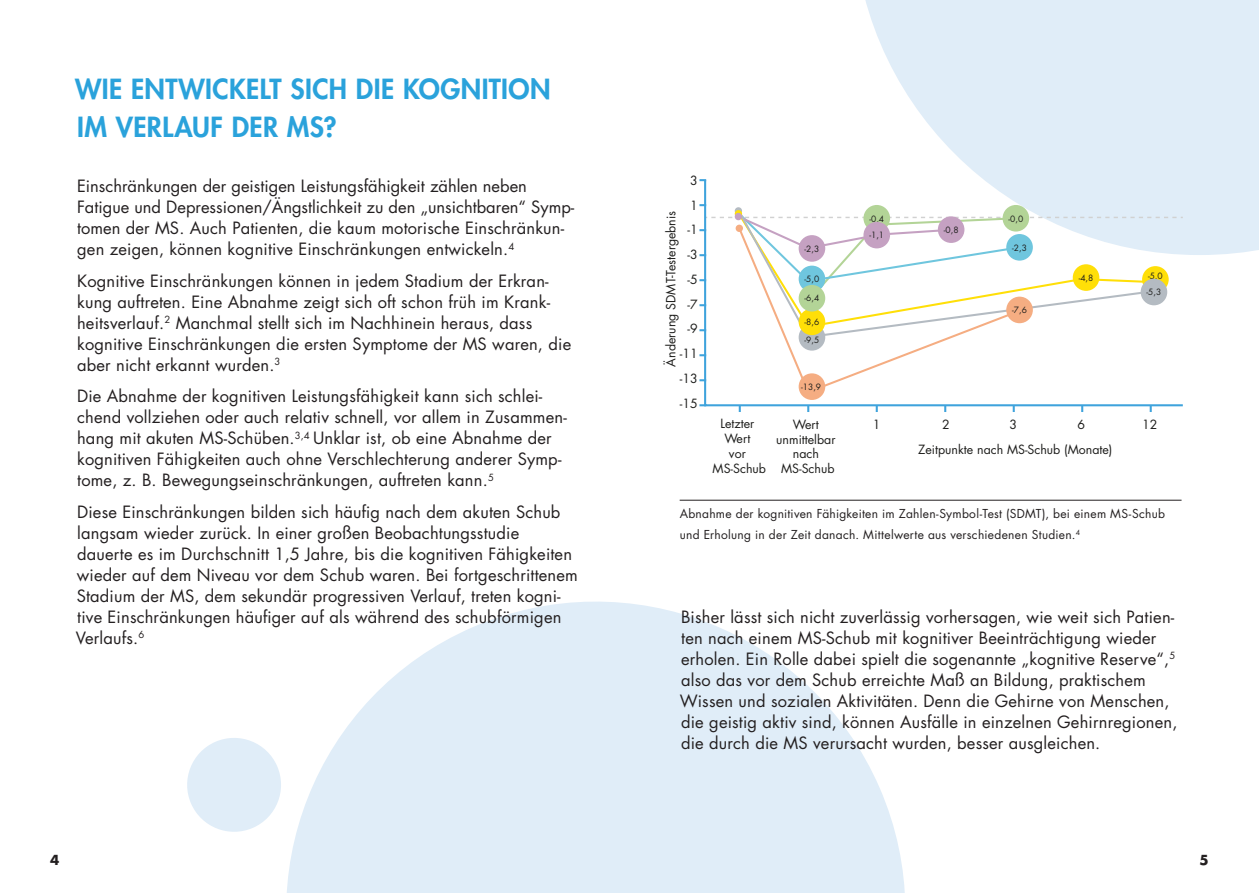
<style>
.page{position:relative;width:1259px;height:893px;background:#fff}
.page>*{position:absolute;margin:0;border:0;box-sizing:border-box;transform-origin:0 0}
.t1{font:800 27px/37.8px "Futura Std";letter-spacing:.015em;color:#2aa2db}
.t2{font:16.5px/21px "Futura Std";letter-spacing:.01em;color:#231f20}
.t3{font:700 13.5px "Futura Std";color:#231f20}
.t4{font:12.3px/24.8px "Futura Std";color:#1d1d1b;text-align:center}
.t5{font:12px/21px "Futura Std";letter-spacing:.025em;color:#231f20}
.t6{font:8.4px "Futura Std";color:#1d1d1b}
</style>
<div class="page">
<svg style="left:287px;top:601px;width:618px;height:292px;fill:#e0edf8"></svg>
<svg style="left:187px;top:738px;width:94px;height:94px"></svg>
<svg style="left:865px;top:0;width:394px;height:255px;background:#e3eef8"></svg>
<svg style="left:703px;top:178px;width:481px;height:229px"></svg>
<svg style="left:699px;top:179px;width:7px;height:2px"></svg>
<svg style="left:699px;top:204px;width:483px;height:92px"></svg>
<svg style="left:699px;top:304px;width:7px;height:2px"></svg>
<svg style="left:699px;top:329px;width:7px;height:2px"></svg>
<svg style="left:699px;top:354px;width:7px;height:2px"></svg>
<svg style="left:699px;top:379px;width:7px;height:2px"></svg>
<svg style="left:699px;top:404px;width:7px;height:2px"></svg>
<svg style="left:739px;top:405px;width:2px;height:7px"></svg>
<svg style="left:807px;top:405px;width:2px;height:7px"></svg>
<svg style="left:875px;top:405px;width:3px;height:7px"></svg>
<svg style="left:944px;top:405px;width:2px;height:7px"></svg>
<svg style="left:1012px;top:405px;width:2px;height:7px"></svg>
<svg style="left:1149px;top:405px;width:2px;height:7px"></svg>
<svg style="left:1081px;top:405px;width:2px;height:7px"></svg>
<div style="left:798px;top:373px;width:27px;height:27px;background:#f5ad82;border-radius:50%"></div>
<div style="left:1006px;top:297px;width:27px;height:26px;background:#f5ad82;border-radius:50%"></div>
<div style="left:1002px;top:205px;width:27px;height:27px;background:#b3d497;border-radius:50%"></div>
<div style="left:1142px;top:266px;width:26px;height:27px;background:#ffdf08;border-radius:50%"></div>
<div style="left:1072px;top:264px;width:27px;height:27px;background:#ffdf08;border-radius:50%"></div>
<div style="left:798px;top:324px;width:27px;height:27px;background:#b4bbc2;border-radius:50%"></div>
<div style="left:1140px;top:279px;width:27px;height:26px;background:#b4bbc2;border-radius:50%"></div>
<div style="left:798px;top:309px;width:27px;height:26px;background:#ffdf08;border-radius:50%"></div>
<div style="left:735px;top:225px;width:8px;height:7px;background:#f5ad82;border-radius:50%"></div>
<div style="left:734px;top:213px;width:8px;height:7px;background:#c5a1c2;border-radius:50%"></div>
<div style="left:798px;top:285px;width:27px;height:27px;background:#b3d497;border-radius:50%"></div>
<hr style="left:679px;top:500px;width:502px;height:1px;background:#231f20">
<h1 class="t1" style="left:75px;top:70px;width:477px">WIE ENTWICKELT SICH DIE KOGNITION<br>IM VERLAUF DER MS?</h1>
<p class="t2" style="left:77px;top:176px;width:499px">Einschränkungen der geistigen Leistungsfähigkeit zählen neben Fatigue und Depressionen/Ängstlichkeit zu den „unsichtbaren“ Symp&shy;tomen der MS. Auch Patienten, die kaum motorische Einschränkun&shy;gen zeigen, können kognitive Einschränkungen entwickeln.<sup>4</sup></p>
<p class="t2" style="left:77px;top:270px;width:495px">Kognitive Einschränkungen können in jedem Stadium der Erkran&shy;kung auftreten. Eine Abnahme zeigt sich oft schon früh im Krank&shy;heitsverlauf.<sup>2</sup> Manchmal stellt sich im Nachhinein heraus, dass kognitive Einschränkungen die ersten Symptome der MS waren, die aber nicht erkannt wurden.<sup>3</sup></p>
<p class="t2" style="left:77px;top:386px;width:491px">Die Abnahme der kognitiven Leistungsfähigkeit kann sich schlei&shy;chend vollziehen oder auch relativ schnell, vor allem in Zusammen&shy;hang mit akuten MS-Schüben.<sup>3,4</sup> Unklar ist, ob eine Abnahme der kognitiven Fähigkeiten auch ohne Verschlechterung anderer Symp&shy;tome, z. B. Bewegungseinschränkungen, auftreten kann.<sup>5</sup></p>
<p class="t2" style="left:76px;top:501px;width:503px">Diese Einschränkungen bilden sich häufig nach dem akuten Schub langsam wieder zurück. In einer großen Beobachtungsstudie<br>dauerte es im Durchschnitt 1,5 Jahre, bis die kognitiven Fähigkeiten wieder auf dem Niveau vor dem Schub waren. Bei fortgeschrittenem Stadium der MS, dem sekundär progressiven Verlauf, treten kogni&shy;tive Einschränkungen häufiger auf als während des schubförmigen Verlaufs.<sup>6</sup></p>
<p class="t4" style="left:680px;top:168px;width:19px;text-align:right">3<br>1 -1 -3 -5 -7 -9 -11 -13 -15</p>
<p class="t4" style="left:658px;top:366px;width:157px;rotate:-90deg">Änderung SDMT-Testergebnis</p>
<p class="t6" style="left:804px;top:243px;width:16px">-2,3</p>
<p class="t6" style="left:804px;top:274px;width:16px">-5,0</p>
<p class="t6" style="left:804px;top:293px;width:16px">-6,4</p>
<p class="t6" style="left:804px;top:317px;width:16px">-8,6</p>
<p class="t6" style="left:804px;top:334px;width:16px">-9,5</p>
<p class="t6" style="left:801px;top:381px;width:21px">-13,9</p>
<p class="t4" style="left:712px;top:416px;width:55px;line-height:14.9px">Letzter<br>Wert<br>vor<br>MS-Schub</p>
<p class="t4" style="left:776px;top:417px;width:61px;line-height:14.9px">Wert unmittelbar nach<br>MS-Schub</p>
<p class="t6" style="left:869px;top:213px;width:16px">-0,4</p>
<p class="t6" style="left:869px;top:230px;width:16px">-1,1</p>
<p class="t6" style="left:943px;top:224px;width:16px">-0,8</p>
<p class="t6" style="left:1008px;top:213px;width:16px">-0,0</p>
<p class="t6" style="left:1012px;top:242px;width:16px">-2,3</p>
<p class="t6" style="left:1012px;top:305px;width:16px">-7,6</p>
<p class="t6" style="left:1078px;top:272px;width:16px">-4,8</p>
<p class="t6" style="left:1148px;top:270px;width:16px">-5,0</p>
<p class="t6" style="left:1146px;top:287px;width:16px">-5,3</p>
<p class="t4" style="left:873px;top:412px;width:9px">1</p>
<p class="t4" style="left:942px;top:412px;width:9px">2</p>
<p class="t4" style="left:1009px;top:412px;width:9px">3</p>
<p class="t4" style="left:1077px;top:412px;width:9px">6</p>
<p class="t4" style="left:1142px;top:412px;width:17px">12</p>
<p class="t4" style="left:918px;top:438px;width:196px">Zeitpunkte nach MS-Schub (Monate)</p>
<p class="t5" style="left:679px;top:503px;width:487px">Abnahme der kognitiven Fähigkeiten im Zahlen-Symbol-Test (SDMT), bei einem MS-Schub und Erholung in der Zeit danach. Mittelwerte aus verschiedenen Studien.<sup>4</sup></p>
<p class="t2" style="left:680px;top:606px;width:499px">Bisher lässt sich nicht zuverlässig vorhersagen, wie weit sich Patien&shy;ten nach einem MS-Schub mit kognitiver Beeinträchtigung wieder erholen. Ein Rolle dabei spielt die sogenannte „kognitive Reserve“,<sup>5 </sup>also das vor dem Schub erreichte Maß an Bildung, praktischem Wissen und sozialen Aktivitäten. Denn die Gehirne von Menschen, die geistig aktiv sind, können Ausfälle in einzelnen Gehirnregionen, die durch die MS verursacht wurden, besser ausgleichen.</p>
<p class="t3" style="left:50px;top:851px;width:11px">4</p>
<p class="t3" style="left:1199px;top:851px;width:11px">5</p>
</div>
